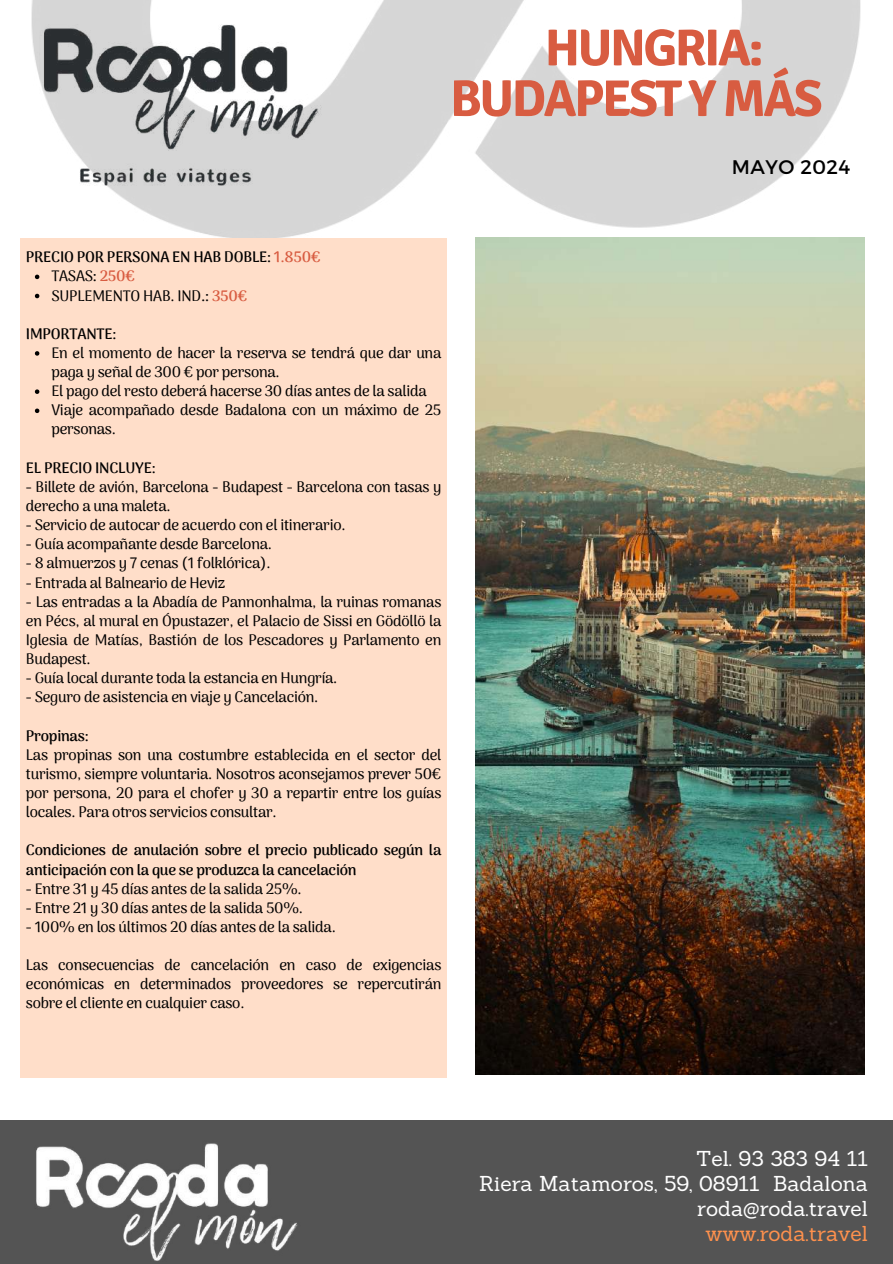
<style>
.page{position:relative;width:893px;height:1264px;background:#fff}
.page>*{position:absolute;margin:0;border:0;box-sizing:border-box;transform-origin:0 0}
.t1{font:700 51.6px/50.7px "Signika";letter-spacing:-.045em;color:#d85c41}
.t2{font:21px/24.8px "Sanchez";color:#fff;text-align:right}
.t3{font:21px "Sanchez";color:#ff914d}
.t4{font:19.65px "Montserrat";letter-spacing:.025em;color:#000}
.t5{font:500 15px/19.2px "Arima Madurai";letter-spacing:-.015em;color:#000;text-align:justify}
.t6{font:700 15px/19.2px "Arima Madurai";letter-spacing:-.015em;color:#000}
.s1{color:#d85c41}
.s2{font-weight:500}
.s3{font-weight:700}
</style>
<div class="page">
<img style="left:31px;top:0;width:830px;height:237px">
<img style="left:31px;top:19px;width:303px;height:171px">
<div style="left:20px;top:238px;width:426px;height:839px;background:#ffdec9"></div>
<div style="left:0;top:1120px;width:892px;height:143px;background:#545454"></div>
<img style="left:36px;top:1143px;width:262px;height:118px">
<svg style="left:35px;top:274px;width:4px;height:5px"></svg>
<svg style="left:35px;top:294px;width:4px;height:4px"></svg>
<svg style="left:35px;top:351px;width:4px;height:4px"></svg>
<svg style="left:35px;top:389px;width:4px;height:5px"></svg>
<svg style="left:35px;top:408px;width:4px;height:5px"></svg>
<img style="left:475px;top:238px;width:389px;height:836px">
<h1 class="t1" style="left:450px;top:23px;width:374px;text-indent:95px">HUNGRIA:<br>BUDAPEST Y MÁS</h1>
<h3 class="t4" style="left:731px;top:154px;width:120px">MAYO 2024</h3>
<p class="t6" style="left:51px;top:247px;width:271px;text-indent:-25px">PRECIO POR PERSONA EN HAB DOBLE: <span class="s1">1.850€<br></span><span class="s2">TASAS</span>: <span class="s1">250€<br></span><span class="s2">SUPLEMENTO HAB. IND</span>.: <span class="s1">350€</span></p>
<p class="t6" style="left:26px;top:324px;width:92px">IMPORTANTE:</p>
<p class="t5" style="left:51px;top:343px;width:391px;text-align:left">En el momento de hacer la reserva se tendrá que dar una paga y señal de 300 € por persona.<br>El pago del resto deberá hacerse 30 días antes de la salida Viaje acompañado desde Badalona con un máximo de 25 personas.</p>
<p class="t6" style="left:26px;top:458px;width:131px">EL PRECIO INCLUYE:</p>
<p class="t5" style="left:26px;top:477px;width:417px"><span class="s3">-</span> Billete de avión, Barcelona - Budapest - Barcelona con tasas y derecho a una maleta.</p>
<p class="t5" style="left:26px;top:515px;width:321px">- Servicio de autocar de acuerdo con el itinerario.</p>
<p class="t5" style="left:26px;top:534px;width:247px">- Guía acompañante desde Barcelona.</p>
<p class="t5" style="left:26px;top:553px;width:246px">- 8 almuerzos y 7 cenas (1 folklórica).</p>
<p class="t5" style="left:26px;top:572px;width:201px">- Entrada al Balneario de Heviz</p>
<p class="t5" style="left:26px;top:592px;width:417px">- Las entradas a la Abadía de Pannonhalma, la ruinas romanas en Pécs, al mural en Ópustazer, el Palacio de Sissi en Gödöllö la Iglesia de Matías, Bastión de los Pescadores y Parlamento en Budapest.</p>
<p class="t5" style="left:26px;top:668px;width:313px">- Guía local durante toda la estancia en Hungría.</p>
<p class="t5" style="left:26px;top:687px;width:294px">- Seguro de asistencia en viaje y Cancelación.</p>
<p class="t6" style="left:26px;top:725px;width:64px">Propinas:</p>
<p class="t5" style="left:26px;top:745px;width:417px">Las propinas son una costumbre establecida en el sector del turismo, siempre voluntaria. Nosotros aconsejamos prever 50€ por persona, 20 para el chofer y 30 a repartir entre los guías locales. Para otros servicios consultar.</p>
<p class="t6" style="left:26px;top:840px;width:417px">Condiciones de anulación sobre el precio publicado según la anticipación con la que se produzca la cancelación</p>
<p class="t5" style="left:26px;top:878px;width:277px">- Entre 31 y 45 días antes de la salida 25%.</p>
<p class="t5" style="left:26px;top:898px;width:278px">- Entre 21 y 30 días antes de la salida 50%.</p>
<p class="t5" style="left:26px;top:917px;width:311px">- 100% en los últimos 20 días antes de la salida.</p>
<p class="t5" style="left:26px;top:955px;width:417px">Las consecuencias de cancelación en caso de exigencias económicas en determinados proveedores se repercutirán sobre el cliente en cualquier caso.</p>
<h2 class="t2" style="left:479px;top:1146px;width:390px">Tel. 93 383 94 11<br>Riera Matamoros, 59, 08911 Badalona roda@roda.travel</h2>
<h2 class="t3" style="left:705px;top:1219px;width:164px">www.roda.travel</h2>
</div>
